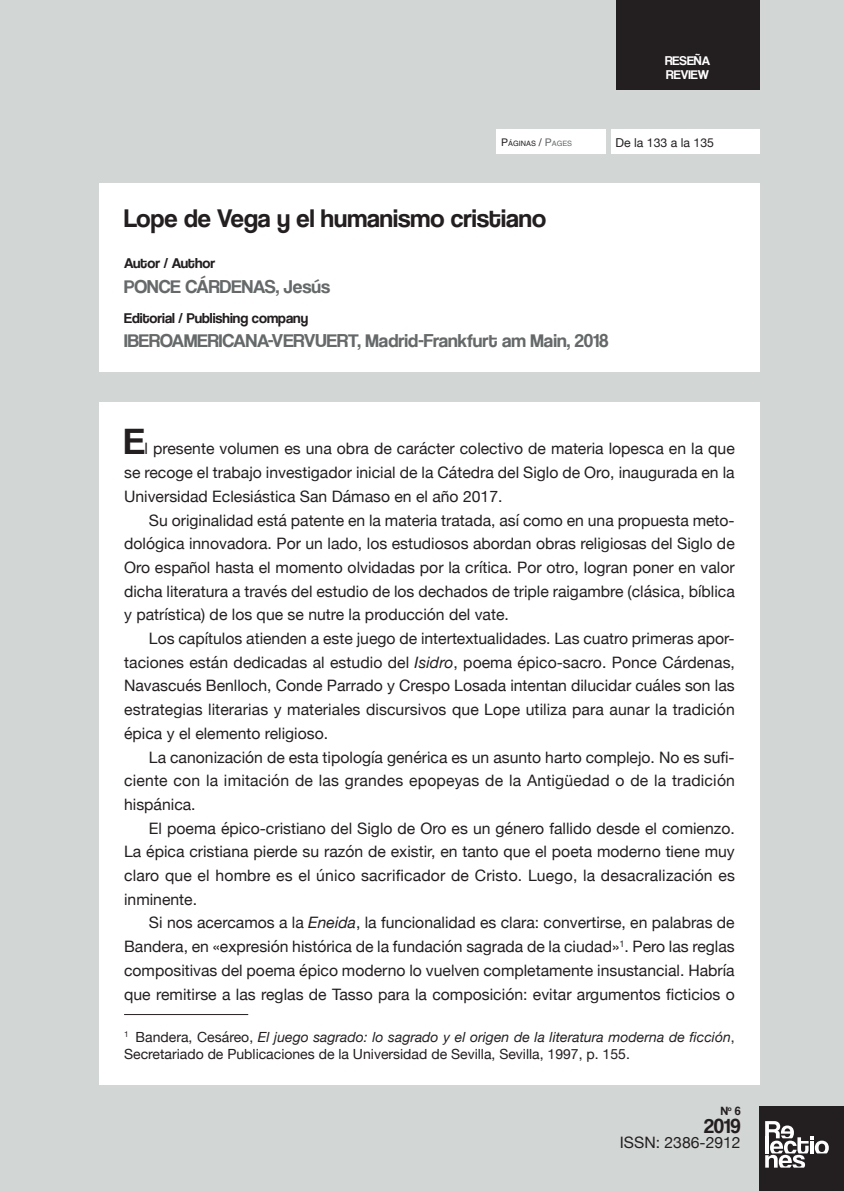
<style>
.page{position:relative;width:844px;height:1191px;background:#fff}
.page>*{position:absolute;margin:0;border:0;box-sizing:border-box;transform-origin:0 0}
.t1{font:38.5px "Coolvetica Rg";color:#231f20}
.t2{font:26.25px "Coolvetica Rg";color:#231f20}
.t3{font:21px "Coolvetica Rg";color:#231f20}
.t4{font:19.25px "Coolvetica Rg";color:#656969}
.t5{font:15.75px/23.6px "Helvetica Neue";color:#231f20;text-align:justify}
.t6{font:14.88px "Coolvetica Rg";color:#231f20}
.t7{font:14px/17.5px "Helvetica Neue";color:#231f20}
.t8{font:13.12px/14px "Coolvetica Rg";color:#fff}
.t9{font:12.25px "Helvetica Neue";color:#231f20}
.t10{font:12.25px "Coolvetica Rg";color:#231f20}
.t11{font:7.35px "Helvetica";color:#231f20}
.s1{font-size:10.5px}
.s2{font-size:10.5px;color:#656969}
.s3{color:#656969}
.s4{font-style:italic}
</style>
<div class="page">
<div style="left:0;top:0;width:843px;height:1191px;background:#d2d6d4"></div>
<div style="left:615px;top:0;width:144px;height:89px;background:#231f20"></div>
<div style="left:496px;top:129px;width:109px;height:25px;background:#fff"></div>
<div style="left:758px;top:1106px;width:85px;height:85px;background:#231f20"></div>
<svg style="left:765px;top:1121px;width:63px;height:46px"></svg>
<div style="left:610px;top:129px;width:149px;height:25px;background:#fff"></div>
<div style="left:99px;top:184px;width:660px;height:188px;background:#fff"></div>
<div style="left:99px;top:402px;width:660px;height:682px;background:#fff"></div>
<hr style="left:124px;top:1014px;width:124px;height:1px;background:#231f20">
<p class="t11" style="left:501px;top:139px;width:72px"><span class="s1">P</span>ÁGINAS <span class="s1">/</span> <span class="s2">P</span><span class="s3">AGES</span></p>
<p class="t8" style="left:664px;top:54px;width:47px">RESEÑA<br>REVIEW</p>
<p class="t9" style="left:615px;top:134px;width:100px">De la 133 a la 135</p>
<h2 class="t2" style="left:124px;top:203px;width:423px">Lope de Vega y el humanismo cristiano</h2>
<p class="t6" style="left:124px;top:255px;width:93px">Autor / Author</p>
<p class="t4" style="left:124px;top:275px;width:207px">PONCE CÁRDENAS, Jesús</p>
<p class="t6" style="left:124px;top:309px;width:185px">Editorial / Publishing company</p>
<p class="t4" style="left:124px;top:329px;width:486px">IBEROAMERICANA-VERVUERT, Madrid-Frankfurt am Main, 2018</p>
<h1 class="t1" style="left:124px;top:419px;width:22px">E</h1>
<p class="t5" style="left:124px;top:438px;width:612px;text-indent:20px">l presente volumen es una obra de carácter colectivo de materia lopesca en la que se recoge el trabajo investigador inicial de la Cátedra del Siglo de Oro, inaugurada en la Universidad Eclesiástica San Dámaso en el año 2017.</p>
<p class="t5" style="left:124px;top:509px;width:612px;text-indent:25px">Su originalidad está patente en la materia tratada, así como en una propuesta meto&shy;dológica innovadora. Por un lado, los estudiosos abordan obras religiosas del Siglo de Oro español hasta el momento olvidadas por la crítica. Por otro, logran poner en valor dicha literatura a través del estudio de los dechados de triple raigambre (clásica, bíblica y patrística) de los que se nutre la producción del vate.</p>
<p class="t5" style="left:124px;top:627px;width:612px;text-indent:25px">Los capítulos atienden a este juego de intertextualidades. Las cuatro primeras apor&shy;taciones están dedicadas al estudio del <span class="s4">Isidro</span>, poema épico-sacro. Ponce Cárdenas, Navascués Benlloch, Conde Parrado y Crespo Losada intentan dilucidar cuáles son las estrategias literarias y materiales discursivos que Lope utiliza para aunar la tradición épica y el elemento religioso.</p>
<p class="t5" style="left:124px;top:746px;width:612px;text-indent:25px">La canonización de esta tipología genérica es un asunto harto complejo. No es sufi&shy;ciente con la imitación de las grandes epopeyas de la Antigüedad o de la tradición hispánica.</p>
<p class="t5" style="left:124px;top:817px;width:612px;text-indent:25px">El poema épico-cristiano del Siglo de Oro es un género fallido desde el comienzo.<br>La épica cristiana pierde su razón de existir, en tanto que el poeta moderno tiene muy claro que el hombre es el único sacrificador de Cristo. Luego, la desacralización es inminente.</p>
<p class="t5" style="left:124px;top:911px;width:612px;text-indent:25px">Si nos acercamos a la <span class="s4">Eneida</span>, la funcionalidad es clara: convertirse, en palabras de Bandera, en «expresión histórica de la fundación sagrada de la ciudad»<sup>1</sup>. Pero las reglas compositivas del poema épico moderno lo vuelven completamente insustancial. Habría que remitirse a las reglas de Tasso para la composición: evitar argumentos ficticios o</p>
<p class="t7" style="left:124px;top:1029px;width:612px"><sup>1</sup> Bandera, Cesáreo, <span class="s4">El juego sagrado: lo sagrado y el origen de la literatura moderna de ficción</span>,<br>Secretariado de Publicaciones de la Universidad de Sevilla, Sevilla, 1997, p. 155.</p>
<p class="t10" style="left:720px;top:1103px;width:22px">N<sup>o</sup> 6</p>
<h3 class="t3" style="left:704px;top:1113px;width:38px">2019</h3>
<p class="t5" style="left:619px;top:1132px;width:122px">ISSN: 2386-2912</p>
</div>
